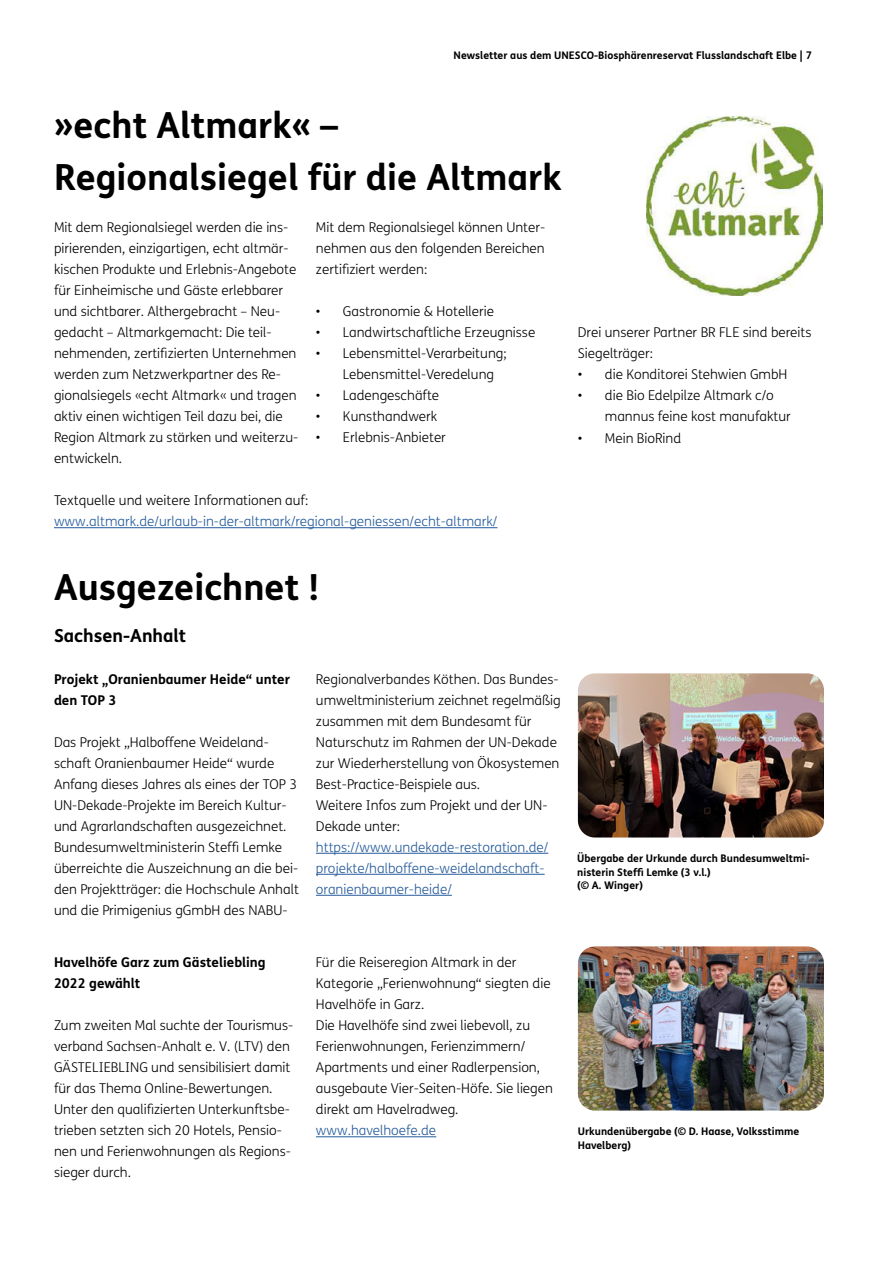
<style>
.page{position:relative;width:893px;height:1263px;background:#fff}
.page>*{position:absolute;margin:0;border:0;box-sizing:border-box;transform-origin:0 0}
.t1{font:700 36px/52.5px "FS Me";color:#000}
.t2{font:700 18px "FS Me";color:#000}
.t3{font:300 13.5px/21px "FS Me";color:#000}
.t4{font:300 13.5px/21px "FS Me";color:#265b9b}
.t5{font:700 13.5px/21px "FS Me";color:#000}
.t6{font:700 10.5px/13.5px "FS Me";color:#000}
</style>
<div class="page">
<img style="left:647px;top:117px;width:176px;height:178px">
<hr style="left:54px;top:527px;width:443px;height:1px;background:#265b9b">
<hr style="left:316px;top:853px;width:232px;height:1px;background:#265b9b">
<hr style="left:316px;top:874px;width:229px;height:1px;background:#265b9b">
<hr style="left:316px;top:895px;width:136px;height:1px;background:#265b9b">
<img style="left:578px;top:673px;width:246px;height:164px">
<hr style="left:316px;top:1136px;width:120px;height:1px;background:#265b9b">
<img style="left:578px;top:946px;width:246px;height:164px">
<p class="t6" style="left:454px;top:49px;width:360px">Newsletter aus dem UNESCO-Biosphärenreservat Flusslandschaft Elbe | 7</p>
<h1 class="t1" style="left:54px;top:100px;width:509px">»echt Altmark« –<br>Regionalsiegel für die Altmark</h1>
<p class="t3" style="left:54px;top:218px;width:246px">Mit dem Regionalsiegel werden die ins&shy;pirierenden, einzigartigen, echt altmär&shy;kischen Produkte und Erlebnis-Angebote für Einheimische und Gäste erlebbarer und sichtbarer. Althergebracht – Neu&shy;gedacht – Altmarkgemacht: Die teil&shy;nehmenden, zertifizierten Unternehmen werden zum Netzwerkpartner des Re&shy;gionalsiegels «echt Altmark« und tragen aktiv einen wichtigen Teil dazu bei, die Region Altmark zu stärken und weiterzu&shy;entwickeln.</p>
<p class="t3" style="left:316px;top:218px;width:231px;text-align:justify">Mit dem Regionalsiegel können Unter&shy;nehmen aus den folgenden Bereichen zertifiziert werden:</p>
<p class="t3" style="left:316px;top:302px;width:180px">• Gastronomie &amp; Hotellerie</p>
<p class="t3" style="left:316px;top:323px;width:221px">• Landwirtschaftliche Erzeugnisse</p>
<p class="t3" style="left:343px;top:344px;width:165px;text-indent:-27px">• Lebensmittel-Verarbeitung;<br>Lebensmittel-Veredelung</p>
<p class="t3" style="left:316px;top:386px;width:125px">• Ladengeschäfte</p>
<p class="t3" style="left:316px;top:407px;width:123px">• Kunsthandwerk</p>
<p class="t3" style="left:316px;top:428px;width:132px">• Erlebnis-Anbieter</p>
<p class="t3" style="left:54px;top:491px;width:256px">Textquelle und weitere Informationen auf:</p>
<p class="t4" style="left:54px;top:512px;width:445px">www.altmark.de/urlaub-in-der-altmark/regional-geniessen/echt-altmark/</p>
<p class="t3" style="left:578px;top:323px;width:235px">Drei unserer Partner BR FLE sind bereits<br>Siegelträger:</p>
<p class="t3" style="left:578px;top:365px;width:211px">• die Konditorei Stehwien GmbH</p>
<p class="t3" style="left:605px;top:386px;width:188px;text-indent:-27px">• die Bio Edelpilze Altmark c/o mannus feine kost manufaktur</p>
<p class="t3" style="left:578px;top:428px;width:105px">• Mein BioRind</p>
<h1 class="t1" style="left:54px;top:562px;width:267px">Ausgezeichnet !</h1>
<h2 class="t2" style="left:54px;top:625px;width:134px">Sachsen-Anhalt</h2>
<p class="t5" style="left:54px;top:669px;width:238px">Projekt „Oranienbaumer Heide“ unter den TOP 3</p>
<p class="t3" style="left:54px;top:732px;width:246px">Das Projekt „Halboffene Weideland&shy;schaft Oranienbaumer Heide“ wurde Anfang dieses Jahres als eines der TOP 3<br>UN-Dekade-Projekte im Bereich Kultur&shy;und Agrarlandschaften ausgezeichnet.<br>Bundesumweltministerin Steffi Lemke überreichte die Auszeichnung an die bei&shy;den Projektträger: die Hochschule Anhalt und die Primigenius gGmbH des NABU-</p>
<p class="t5" style="left:54px;top:952px;width:213px">Havelhöfe Garz zum Gästeliebling<br>2022 gewählt</p>
<p class="t3" style="left:54px;top:1016px;width:241px">Zum zweiten Mal suchte der Tourismus&shy;verband Sachsen-Anhalt e. V. (LTV) den GÄSTELIEBLING und sensibilisiert damit für das Thema Online-Bewertungen.<br>Unter den qualifizierten Unterkunftsbe&shy;trieben setzten sich 20 Hotels, Pensio&shy;nen und Ferienwohnungen als Regions&shy;sieger durch.</p>
<p class="t3" style="left:316px;top:669px;width:246px">Regionalverbandes Köthen. Das Bundes&shy;umweltministerium zeichnet regelmäßig zusammen mit dem Bundesamt für Naturschutz im Rahmen der UN-Dekade zur Wiederherstellung von Ökosystemen Best-Practice-Beispiele aus.<br>Weitere Infos zum Projekt und der UN-Dekade unter:</p>
<p class="t4" style="left:316px;top:837px;width:234px">https://www.undekade-restoration.de/ projekte/halboffene-weidelandschaft&shy;oranienbaumer-heide/</p>
<p class="t6" style="left:577px;top:852px;width:234px">Übergabe der Urkunde durch Bundesumweltmi&shy;nisterin Steffi Lemke (3 v.l.)<br>(© A. Winger)</p>
<p class="t3" style="left:316px;top:953px;width:239px">Für die Reiseregion Altmark in der Kategorie „Ferienwohnung“ siegten die Havelhöfe in Garz.<br>Die Havelhöfe sind zwei liebevoll, zu Ferienwohnungen, Ferienzimmern/ Apartments und einer Radlerpension, ausgebaute Vier-Seiten-Höfe. Sie liegen direkt am Havelradweg.</p>
<p class="t4" style="left:316px;top:1121px;width:122px">www.havelhoefe.de</p>
<p class="t6" style="left:578px;top:1125px;width:223px">Urkundenübergabe (© D. Haase, Volksstimme<br>Havelberg)</p>
</div>
